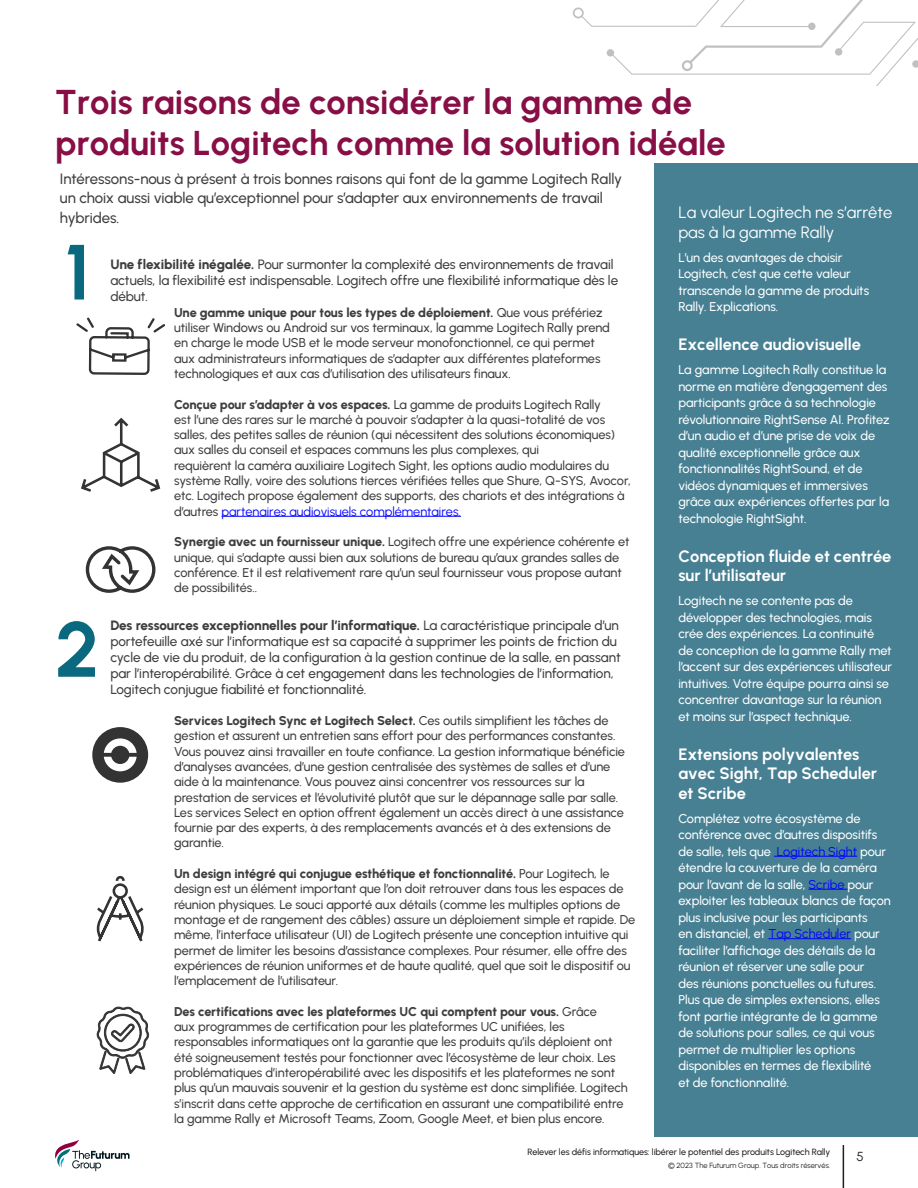
<style>
.page{position:relative;width:918px;height:1188px;background:#fff}
.page>*{position:absolute;margin:0;border:0;box-sizing:border-box;transform-origin:0 0}
.footnote{font:78px "Urbanist";color:#0a697e}
.WH_Introduction_Head{font:34.5px/41.4px "Urbanist";color:#880e46}
.footnote-2{font:16.5px/19.5px "Urbanist";color:#fff}
.footnote-3{font:500 15px/19.5px "Urbanist";letter-spacing:-.005em;color:#3e3e3f}
.footnote-4{font:500 13.5px/16.2px "Urbanist";letter-spacing:-.005em;color:#3e3e3f}
.t1{font:13.05px "Urbanist";color:#231f20}
.footnote-5{font:500 12.75px/15.3px "Urbanist";letter-spacing:-.005em;color:#3e3e3f}
.footnote-6{font:500 12.75px/16.5px "Urbanist";letter-spacing:-.005em;color:#fff}
.t2{font:500 9px "Urbanist";letter-spacing:-.005em;color:#231f20}
.t3{font:7.5px "Urbanist";color:#231f20}
.s1{font-weight:400;color:#00f}
.s2{font-weight:800}
</style>
<div class="page">
<svg style="left:573px;top:0;width:345px;height:85px"></svg>
<div style="left:655px;top:164px;width:263px;height:973px;background:#478093"></div>
<svg style="left:55px;top:1140px;width:75px;height:31px"></svg>
<svg style="left:76px;top:317px;width:89px;height:441px"></svg>
<svg style="left:84px;top:545px;width:73px;height:50px"></svg>
<svg style="left:92px;top:727px;width:56px;height:56px"></svg>
<svg style="left:96px;top:875px;width:48px;height:67px"></svg>
<svg style="left:96px;top:1006px;width:53px;height:68px"></svg>
<hr style="left:843px;top:1145px;width:1px;height:43px;background:#231f20">
<hr style="left:222px;top:516px;width:239px;height:1px;background:#00f">
<hr style="left:774px;top:856px;width:83px;height:1px;background:#00f">
<hr style="left:809px;top:889px;width:39px;height:1px;background:#00f">
<hr style="left:768px;top:938px;width:83px;height:1px;background:#00f">
<p class="WH_Introduction_Head" style="left:55px;top:80px;width:672px">Trois raisons de considérer la gamme de produits Logitech comme la solution idéale</p>
<p class="footnote-3" style="left:60px;top:169px;width:564px">Intéressons-nous à présent à trois bonnes raisons qui font de la gamme Logitech Rally un choix aussi viable qu’exceptionnel pour s’adapter aux environnements de travail hybrides.</p>
<p class="footnote" style="left:64px;top:221px;width:27px">1</p>
<p class="footnote-2" style="left:678px;top:202px;width:215px">La valeur Logitech ne s’arrête pas à la gamme Rally</p>
<p class="footnote-6" style="left:678px;top:248px;width:192px">L’un des avantages de choisir<br>Logitech, c’est que cette valeur transcende la gamme de produits<br>Rally. Explications.</p>
<p class="footnote-2" style="left:678px;top:334px;width:184px">Excellence audiovisuelle</p>
<p class="footnote-6" style="left:678px;top:361px;width:213px">La gamme Logitech Rally constitue la norme en matière d’engagement des participants grâce à sa technologie révolutionnaire RightSense AI. Profitez d’un audio et d’une prise de voix de qualité exceptionnelle grâce aux fonctionnalités RightSound, et de vidéos dynamiques et immersives grâce aux expériences offertes par la technologie RightSight.</p>
<p class="footnote-2" style="left:678px;top:546px;width:215px">Conception fluide et centrée sur l’utilisateur</p>
<p class="footnote-6" style="left:678px;top:592px;width:215px">Logitech ne se contente pas de développer des technologies, mais crée des expériences. La continuité<br>de conception de la gamme Rally met l’accent sur des expériences utilisateur intuitives. Votre équipe pourra ainsi se concentrer davantage sur la réunion et moins sur l’aspect technique.</p>
<p class="footnote-2" style="left:678px;top:744px;width:200px">Extensions polyvalentes avec Sight, Tap Scheduler et Scribe</p>
<p class="footnote-6" style="left:678px;top:809px;width:214px">Complétez votre écosystème de conférence avec d’autres dispositifs de salle, tels que <span class="s1">Logitech Sight</span> pour étendre la couverture de la caméra pour l’avant de la salle, <span class="s1">Scribe</span> pour exploiter les tableaux blancs de façon plus inclusive pour les participants<br>en distanciel, et <span class="s1">Tap Scheduler</span> pour faciliter l’affichage des détails de la réunion et réserver une salle pour<br>des réunions ponctuelles ou futures.<br>Plus que de simples extensions, elles font partie intégrante de la gamme de solutions pour salles, ce qui vous permet de multiplier les options disponibles en termes de flexibilité<br>et de fonctionnalité.</p>
<p class="footnote-4" style="left:110px;top:256px;width:509px"><span class="s2">Une flexibilité inégalée.</span> Pour surmonter la complexité des environnements de travail actuels, la flexibilité est indispensable. Logitech offre une flexibilité informatique dès le début.</p>
<p class="footnote-5" style="left:174px;top:304px;width:437px"><span class="s2">Une gamme unique pour tous les types de déploiement.</span> Que vous préfériez utiliser Windows ou Android sur vos terminaux, la gamme Logitech Rally prend en charge le mode USB et le mode serveur monofonctionnel, ce qui permet aux administrateurs informatiques de s’adapter aux différentes plateformes technologiques et aux cas d’utilisation des utilisateurs finaux.</p>
<p class="footnote-5" style="left:174px;top:396px;width:443px"><span class="s2">Conçue pour s’adapter à vos espaces.</span> La gamme de produits Logitech Rally est l’une des rares sur le marché à pouvoir s’adapter à la quasi-totalité de vos salles, des petites salles de réunion (qui nécessitent des solutions économiques) aux salles du conseil et espaces communs les plus complexes, qui</p>
<p class="footnote-5" style="left:174px;top:457px;width:458px">requièrent la caméra auxiliaire Logitech Sight, les options audio modulaires du système Rally, voire des solutions tierces vérifiées telles que Shure, Q-SYS, Avocor, etc. Logitech propose également des supports, des chariots et des intégrations à d’autres <span class="s1">partenaires audiovisuels complémentaires.</span></p>
<p class="footnote-5" style="left:174px;top:534px;width:457px"><span class="s2">Synergie avec un fournisseur unique.</span> Logitech offre une expérience cohérente et unique, qui s’adapte aussi bien aux solutions de bureau qu’aux grandes salles de conférence. Et il est relativement rare qu’un seul fournisseur vous propose autant de possibilités..</p>
<p class="footnote-4" style="left:110px;top:616px;width:512px"><span class="s2">Des ressources exceptionnelles pour l’informatique.</span> La caractéristique principale d’un portefeuille axé sur l’informatique est sa capacité à supprimer les points de friction du cycle de vie du produit, de la configuration à la gestion continue de la salle, en passant par l’interopérabilité. Grâce à cet engagement dans les technologies de l’information, Logitech conjugue fiabilité et fonctionnalité.</p>
<p class="footnote-5" style="left:174px;top:713px;width:452px"><span class="s2">Services Logitech Sync et Logitech Select.</span> Ces outils simplifient les tâches de gestion et assurent un entretien sans effort pour des performances constantes.<br>Vous pouvez ainsi travailler en toute confiance. La gestion informatique bénéficie d’analyses avancées, d’une gestion centralisée des systèmes de salles et d’une aide à la maintenance. Vous pouvez ainsi concentrer vos ressources sur la prestation de services et l’évolutivité plutôt que sur le dépannage salle par salle.<br>Les services Select en option offrent également un accès direct à une assistance fournie par des experts, à des remplacements avancés et à des extensions de garantie.</p>
<p class="footnote-5" style="left:174px;top:866px;width:463px"><span class="s2">Un design intégré qui conjugue esthétique et fonctionnalité.</span> Pour Logitech, le design est un élément important que l’on doit retrouver dans tous les espaces de réunion physiques. Le souci apporté aux détails (comme les multiples options de montage et de rangement des câbles) assure un déploiement simple et rapide. De même, l’interface utilisateur (UI) de Logitech présente une conception intuitive qui permet de limiter les besoins d’assistance complexes. Pour résumer, elle offre des expériences de réunion uniformes et de haute qualité, quel que soit le dispositif ou l’emplacement de l’utilisateur.</p>
<p class="footnote-5" style="left:174px;top:1003px;width:455px"><span class="s2">Des certifications avec les plateformes UC qui comptent pour vous.</span> Grâce<br>aux programmes de certification pour les plateformes UC unifiées, les responsables informatiques ont la garantie que les produits qu’ils déploient ont été soigneusement testés pour fonctionner avec l’écosystème de leur choix. Les problématiques d’interopérabilité avec les dispositifs et les plateformes ne sont plus qu’un mauvais souvenir et la gestion du système est donc simplifiée. Logitech s’inscrit dans cette approche de certification en assurant une compatibilité entre la gamme Rally et Microsoft Teams, Zoom, Google Meet, et bien plus encore.</p>
<p class="footnote" style="left:55px;top:598px;width:46px">2</p>
<p class="t2" style="left:528px;top:1146px;width:304px">Relever les défis informatiques: libérer le potentiel des produits Logitech Rally</p>
<p class="t1" style="left:856px;top:1148px;width:9px">5</p>
<p class="t3" style="left:668px;top:1160px;width:164px">© 2023 The Futurum Group. Tous droits réservés.</p>
</div>
